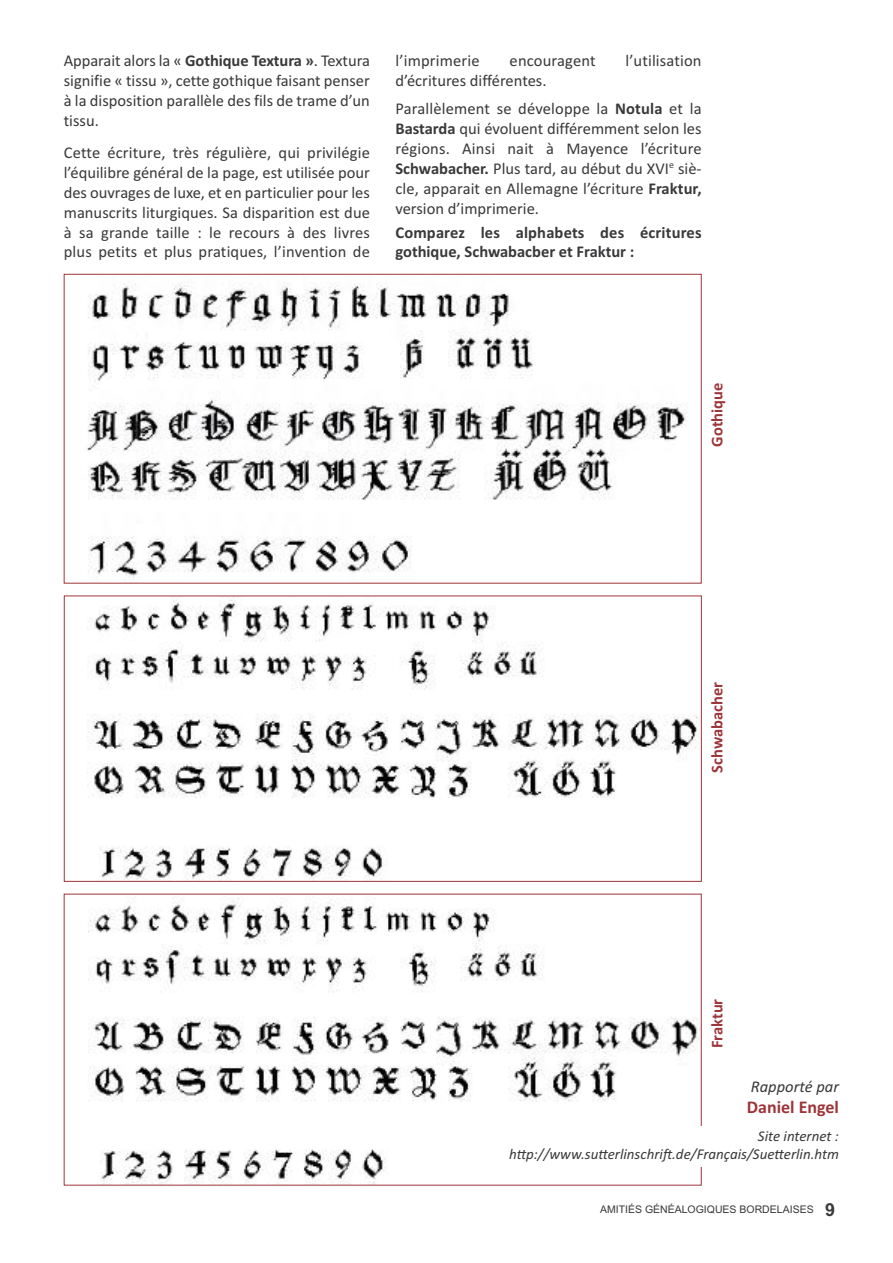
<style>
.page{position:relative;width:893px;height:1263px;background:#fff}
.page>*{position:absolute;margin:0;border:0;box-sizing:border-box;transform-origin:0 0}
.t1{font:700 18px "Calibri";color:#9d3538}
.t2{font:16.5px/19.8px "Calibri";letter-spacing:.005em;color:#39383a;text-align:justify}
.t3{font:700 16.5px/19.8px "Calibri";color:#39383a}
.t4{font:700 16.5px "Calibri";color:#9d3538}
.t5{font:italic 16.5px "Calibri";color:#39383a}
.t6{font:italic 15px/18px "Calibri";color:#39383a;text-align:right}
.t7{font:10.5px "Arial";color:#39383a}
.s1{font-weight:700}
.s2{font-weight:700;font-size:18px}
</style>
<div class="page">
<img style="left:87px;top:282px;width:601px;height:296px">
<img style="left:87px;top:597px;width:611px;height:283px">
<div style="left:64px;top:595px;width:638px;height:287px;border:1px solid #9d3538"></div>
<img style="left:88px;top:896px;width:612px;height:287px">
<div style="left:486px;top:1126px;width:353px;height:40px;background:#fff"></div>
<p class="t2" style="left:64px;top:51px;width:308px">Apparait alors la « <span class="s1">Gothique Textura »</span>. Textura signifie « tissu », cette gothique faisant penser à la disposition parallèle des fils de trame d’un tissu.</p>
<p class="t2" style="left:64px;top:143px;width:308px">Cette écriture, très régulière, qui privilégie l’équilibre général de la page, est utilisée pour des ouvrages de luxe, et en particulier pour les manuscrits liturgiques. Sa disparition est due à sa grande taille : le recours à des livres plus petits et plus pratiques, l’invention de</p>
<p class="t2" style="left:395px;top:51px;width:86px">l’imprimerie</p>
<p class="t2" style="left:510px;top:51px;width:87px">encouragent</p>
<p class="t2" style="left:626px;top:51px;width:77px">l’utilisation</p>
<p class="t2" style="left:395px;top:66px;width:308px;line-height:28.3px">d’écritures différentes.<br>Parallèlement se développe la <span class="s1">Notula</span> et la</p>
<p class="t2" style="left:395px;top:119px;width:308px"><span class="s1">Bastarda</span> qui évoluent différemment selon les régions. Ainsi nait à Mayence l’écriture <span class="s1">Schwabacher.</span> Plus tard, au début du XVI<sup>e</sup> siè&shy;cle, apparait en Allemagne l’écriture <span class="s1">Fraktur, </span>version d’imprimerie.</p>
<p class="t3" style="left:395px;top:222px;width:308px">Comparez les alphabets des écritures gothique, Schwabacber et Fraktur :</p>
<p class="t4" style="left:707px;top:447px;width:66px;rotate:-90deg">Gothique</p>
<p class="t4" style="left:707px;top:772px;width:92px;rotate:-90deg">Schwabacher</p>
<p class="t4" style="left:707px;top:1048px;width:51px;rotate:-90deg">Fraktur</p>
<p class="t5" style="left:751px;top:1077px;width:90px">Rapporté par</p>
<p class="t1" style="left:747px;top:1096px;width:94px">Daniel Engel</p>
<p class="t6" style="left:509px;top:1127px;width:331px">Site internet : http://www.sutterlinschrift.de/Français/Suetterlin.htm</p>
<p class="t7" style="left:600px;top:1203px;width:237px">AMITIÉS GÉNÉALOGIQUES BORDELAISES <span class="s2">9</span></p>
</div>
